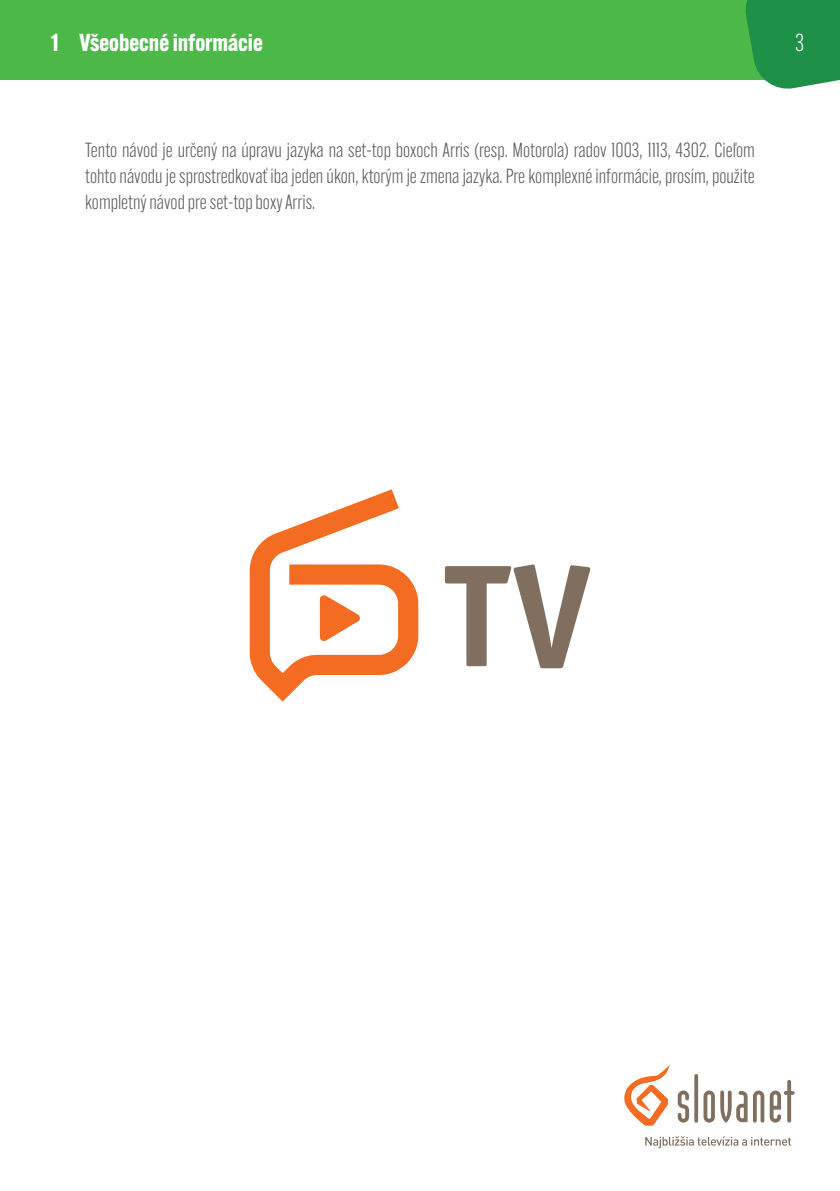
<style>
.page{position:relative;width:840px;height:1191px;background:#fff}
.page>*{position:absolute;margin:0;border:0;box-sizing:border-box;transform-origin:0 0}
.t1{font:700 24px "Alternate Gothic ATF";color:#fff}
.t2{font:300 24px "Alternate Gothic ATF";color:#fff}
.Text{font:300 20px/26px "Alternate Gothic ATF";color:#57585a;text-align:justify}
</style>
<div class="page">
<div style="left:0;top:0;width:839px;height:79px;background:#4cb848"></div>
<svg style="left:444px;top:564px;width:146px;height:104px"></svg>
<svg style="left:249px;top:489px;width:169px;height:212px"></svg>
<svg style="left:645px;top:1136px;width:145px;height:12px"></svg>
<svg style="left:677px;top:1074px;width:117px;height:48px"></svg>
<svg style="left:624px;top:1065px;width:45px;height:60px"></svg>
<svg style="left:742px;top:0;width:97px;height:89px;background:#2f9951"></svg>
<h1 class="t1" style="left:51px;top:27px;width:213px">1 Všeobecné informácie</h1>
<p class="t2" style="left:794px;top:28px;width:11px">3</p>
<p class="Text" style="left:85px;top:137px;width:671px">Tento návod je určený na úpravu jazyka na set-top boxoch Arris (resp. Motorola) radov 1003, 1113, 4302. Cieľom tohto návodu je sprostredkovať iba jeden úkon, ktorým je zmena jazyka. Pre komplexné informácie, prosím, použite kompletný návod pre set-top boxy Arris.</p>
</div>
